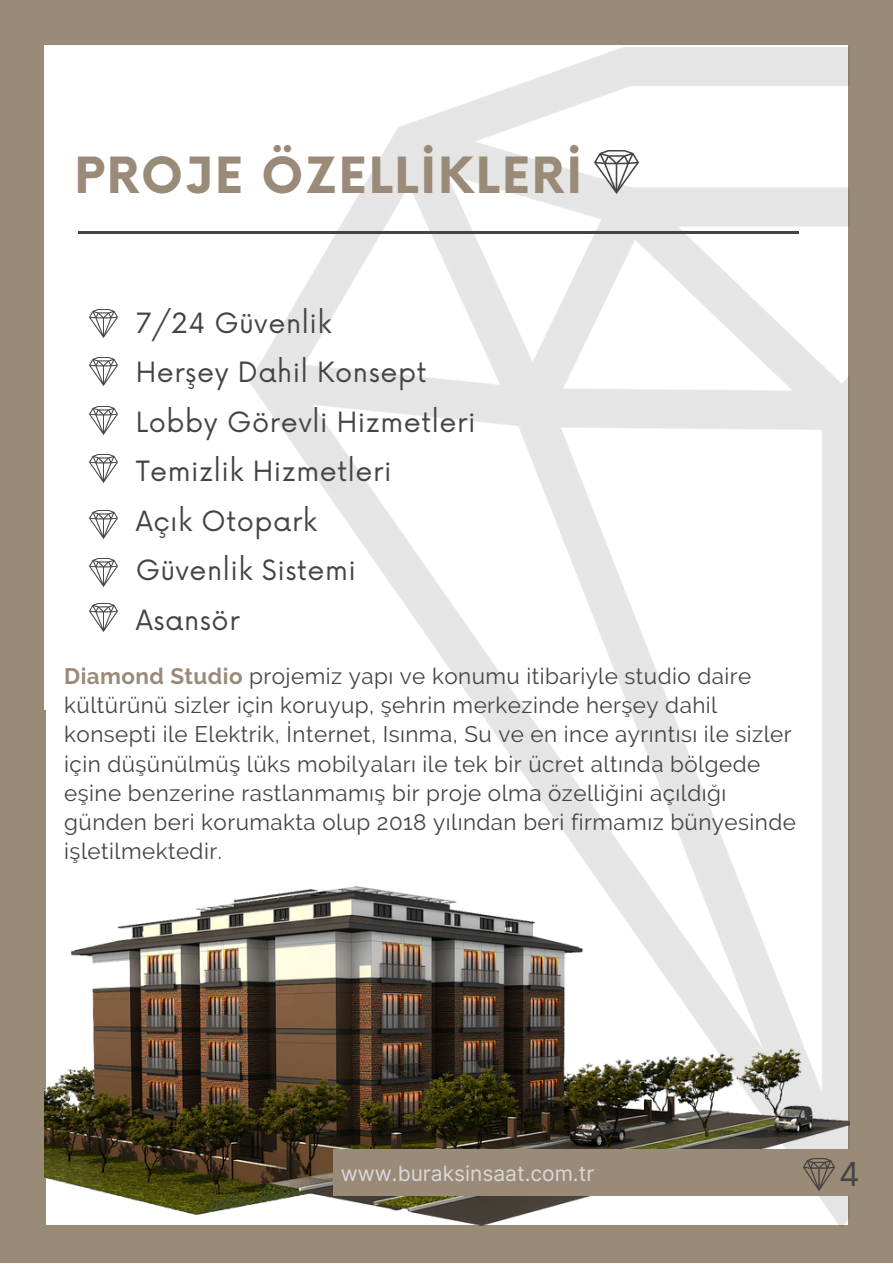
<style>
.page{position:relative;width:893px;height:1264px;background:#fff}
.page>*{position:absolute;margin:0;border:0;box-sizing:border-box;transform-origin:0 0}
.t1{font:700 48.6px "Now";letter-spacing:.04em;color:#9a8a78}
.t2{font:33px "Inter";color:#444}
.t3{font:27.15px/49.5px "Now";letter-spacing:.02em;color:#444}
.t4{font:22.35px/29.2px "Raleway";letter-spacing:.02em;color:#444}
.t5{font:21px "Inter";color:#d9d9d9}
.s1{font-weight:700;color:#9a8a78}
</style>
<div class="page">
<div style="left:0;top:0;width:892px;height:1262px;background:#9a8a78"></div>
<div style="left:44px;top:45px;width:803px;height:1182px;background:#fff"></div>
<img style="left:249px;top:48px;width:600px;height:832px">
<hr style="left:78px;top:231px;width:720px;height:3px;background:#444">
<img style="left:594px;top:150px;width:44px;height:43px">
<img style="left:89px;top:309px;width:28px;height:29px">
<img style="left:89px;top:358px;width:28px;height:28px">
<img style="left:89px;top:406px;width:28px;height:28px">
<img style="left:89px;top:454px;width:28px;height:28px">
<img style="left:89px;top:510px;width:28px;height:28px">
<img style="left:89px;top:558px;width:28px;height:28px">
<img style="left:89px;top:603px;width:28px;height:28px">
<img style="left:44px;top:880px;width:805px;height:348px">
<div style="left:333px;top:1149px;width:559px;height:46px;background:#9a8a78"></div>
<img style="left:803px;top:1158px;width:31px;height:32px">
<h1 class="t1" style="left:74px;top:150px;width:509px">PROJE ÖZELLİKLERİ</h1>
<p class="t3" style="left:136px;top:299px;width:337px">7/24 Güvenli k<br>Herşey Dahi l Konsept<br>Lobby Görevli Hizmetleri<br>Temizli k Hizmetleri<br>Açık Otopark<br>Güvenli k Sistemi<br>Asansör</p>
<p class="t4" style="left:64px;top:661px;width:733px"><span class="s1">Diamond Studio</span> projemiz yapı ve konumu itibariyle studio daire kültürünü sizler için koruyup, şehrin merkezinde herşey dahil konsepti ile Elektrik, İnternet, Isınma, Su ve en ince ayrıntısı ile sizler için düşünülmüş lüks mobilyaları ile tek bir ücret altında bölgede eşine benzerine rastlanmamış bir proje olma özelliğini açıldığı günden beri korumakta olup 2018 yılından beri firmamız bünyesinde işletilmektedir.</p>
<p class="t5" style="left:341px;top:1160px;width:255px">www.buraksinsaat.com.tr</p>
<h2 class="t2" style="left:838px;top:1154px;width:23px">4</h2>
</div>
